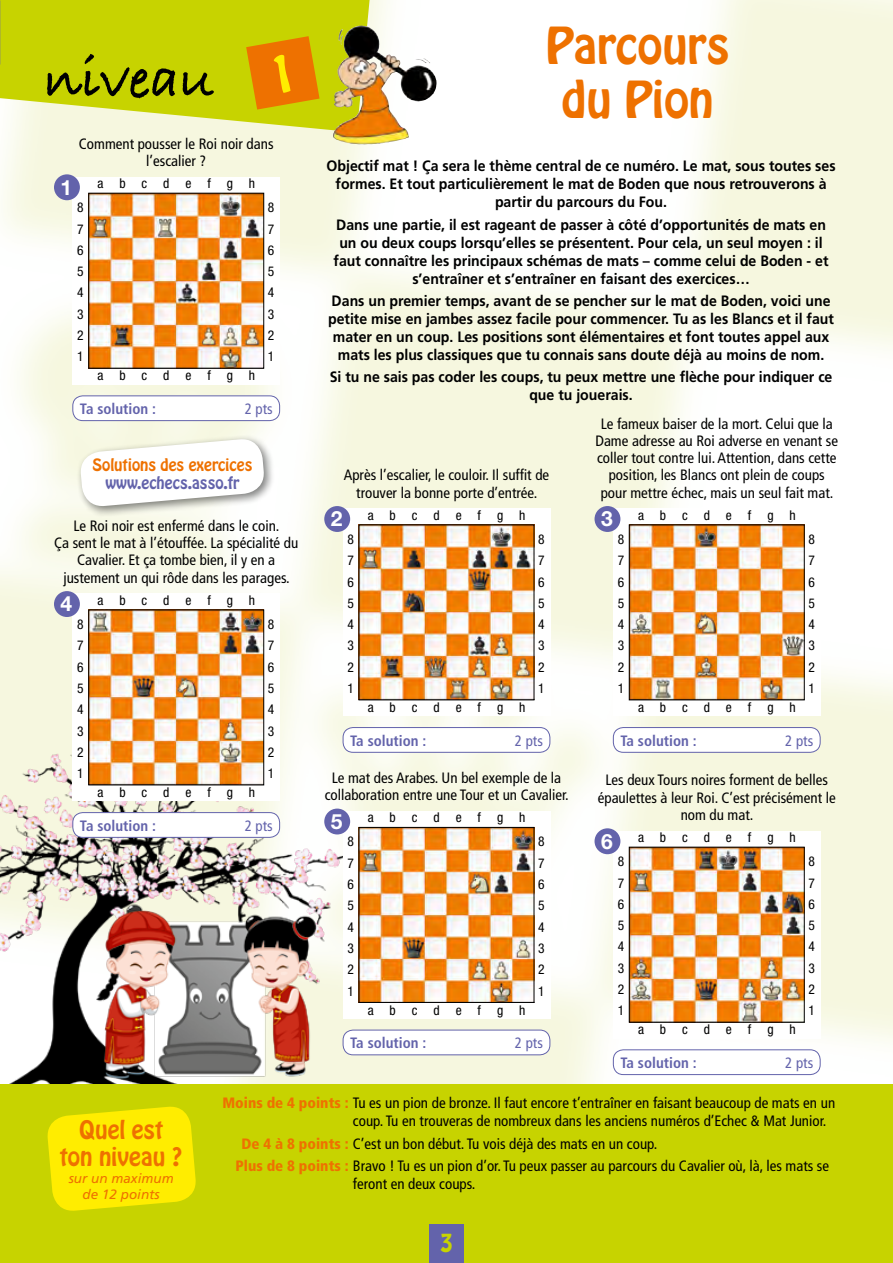
<style>
.page{position:relative;width:893px;height:1263px;background:#fff}
.page>*{position:absolute;margin:0;border:0;box-sizing:border-box;transform-origin:0 0}
.t1{font:57px "Bradley Hand ITCTT Bold";color:#000}
.t2{font:45px/54px "Hobo Std";color:#ee7100;text-align:center}
.t3{font:22.5px/27px "Hobo Std";color:#ee7100;text-align:center}
.t4{font:22.5px "Hobo Std";color:#c7d300}
.t5{font:700 21px "Helvetica Neue LT Std";color:#fff}
.t6{font:condensed 15px/17.2px "Frutiger";color:#000;text-align:center}
.t7{font:700 15px/18px "Frutiger";color:#000;text-align:center;scale:.94 1}
.t8{font:700 condensed 15px "Frutiger";color:#6363ab}
.t9{font:condensed 15px "Frutiger";color:#6363ab}
.t10{font:15px "Hobo Std";color:#ee7100}
.t11{font:15px "Hobo Std";color:#6363ab}
.t12{font:condensed 13.5px/21.3px "Helvetica Neue LT Std";color:#000;text-align:justify}
.t13{font:italic 13.5px/16.2px "Frutiger";color:#ee7100;text-align:center}
.s1{font-weight:900;color:#ee7100}
</style>
<div class="page">
<svg style="left:0;top:0;width:370px;height:132px;background:#ced822"></svg>
<img style="left:333px;top:26px;width:103px;height:118px">
<img style="left:0;top:703px;width:377px;height:381px">
<img style="left:90px;top:195px;width:172px;height:171px">
<div style="left:88px;top:193px;width:176px;height:175px;border:1px solid #000"></div>
<div style="left:54px;top:174px;width:26px;height:26px;background:#6363ab;border-radius:50%"></div>
<div style="left:72px;top:395px;width:208px;height:26px;border:1px solid #6363ab;border-radius:10px"></div>
<svg style="left:343px;top:509px;width:207px;height:207px"></svg>
<img style="left:361px;top:527px;width:171px;height:171px">
<div style="left:324px;top:506px;width:26px;height:26px;background:#6363ab;border-radius:50%"></div>
<div style="left:343px;top:727px;width:207px;height:25px;background:#fff;border-radius:10px"></div>
<div style="left:343px;top:727px;width:207px;height:26px;border:1px solid #6363ab;border-radius:10px"></div>
<img style="left:631px;top:527px;width:171px;height:171px">
<div style="left:629px;top:525px;width:175px;height:175px;border:1px solid #000"></div>
<div style="left:594px;top:506px;width:26px;height:26px;background:#6363ab;border-radius:50%"></div>
<div style="left:613px;top:727px;width:207px;height:26px;border:1px solid #6363ab;border-radius:10px"></div>
<div style="left:72px;top:594px;width:208px;height:207px;background:#fff"></div>
<img style="left:90px;top:612px;width:172px;height:171px">
<div style="left:88px;top:610px;width:176px;height:175px;border:1px solid #000"></div>
<div style="left:54px;top:591px;width:26px;height:26px;background:#6363ab;border-radius:50%"></div>
<div style="left:73px;top:813px;width:207px;height:24px;background:#fff;border-radius:10px"></div>
<div style="left:72px;top:812px;width:208px;height:26px;border:1px solid #6363ab;border-radius:10px"></div>
<img style="left:631px;top:849px;width:171px;height:171px">
<div style="left:629px;top:847px;width:175px;height:175px;border:1px solid #000"></div>
<div style="left:594px;top:828px;width:26px;height:26px;background:#6363ab;border-radius:50%"></div>
<div style="left:613px;top:1049px;width:207px;height:26px;border:1px solid #6363ab;border-radius:10px"></div>
<div style="left:76px;top:434px;width:199px;height:83px;background:#000;opacity:.5"></div>
<svg style="left:79px;top:437px;width:187px;height:71px"></svg>
<div style="left:343px;top:811px;width:207px;height:208px;background:#fff"></div>
<img style="left:361px;top:829px;width:171px;height:172px">
<div style="left:359px;top:827px;width:175px;height:176px;border:1px solid #000"></div>
<div style="left:324px;top:808px;width:26px;height:26px;background:#6363ab;border-radius:50%"></div>
<div style="left:343px;top:1030px;width:207px;height:25px;background:#fff;border-radius:10px"></div>
<div style="left:343px;top:1030px;width:207px;height:25px;border:1px solid #6363ab;border-radius:10px"></div>
<div style="left:0;top:1084px;width:893px;height:179px;background:#c7d300"></div>
<div style="left:429px;top:1225px;width:34px;height:38px;background:#6363ab"></div>
<svg style="left:47px;top:1106px;width:149px;height:105px;background:#f6e900"></svg>
<svg style="left:246px;top:36px;width:74px;height:74px;background:#e38b00"></svg>
<h1 class="t1" style="left:44px;top:47px;width:173px">niveau</h1>
<h3 class="t5" style="left:61px;top:174px;width:13px">1</h3>
<p class="t6" style="left:79px;top:135px;width:196px">Comment pousser le Roi noir dans l’escalier ?</p>
<p class="t12" style="left:97px;top:173px;width:159px">a b c d e f g h</p>
<p class="t12" style="left:77px;top:197px;width:8px">8<br>7<br>6<br>5<br>4<br>3<br>2<br>1</p>
<p class="t12" style="left:268px;top:197px;width:8px">8<br>7<br>6<br>5<br>4<br>3<br>2<br>1</p>
<p class="t12" style="left:97px;top:365px;width:159px">a b c d e f g h</p>
<p class="t8" style="left:80px;top:400px;width:78px">Ta solution :</p>
<p class="t9" style="left:245px;top:400px;width:30px">2 pts</p>
<p class="t10" style="left:93px;top:455px;width:162px">Solutions des exercices</p>
<p class="t11" style="left:105px;top:473px;width:136px">www.echecs.asso.fr</p>
<p class="t6" style="left:54px;top:517px;width:246px">Le Roi noir est enfermé dans le coin.<br>Ça sent le mat à l’étouffée. La spécialité du Cavalier. Et ça tombe bien, il y en a justement un qui rôde dans les parages.</p>
<h3 class="t5" style="left:61px;top:591px;width:13px">4</h3>
<p class="t12" style="left:97px;top:589px;width:159px">a b c d e f g h</p>
<p class="t12" style="left:77px;top:613px;width:8px">8<br>7<br>6<br>5<br>4<br>3<br>2<br>1</p>
<p class="t12" style="left:268px;top:613px;width:8px">8<br>7<br>6<br>5<br>4<br>3<br>2<br>1</p>
<p class="t12" style="left:97px;top:782px;width:159px">a b c d e f g h</p>
<p class="t8" style="left:80px;top:816px;width:78px">Ta solution :</p>
<p class="t9" style="left:245px;top:817px;width:30px">2 pts</p>
<h2 class="t2" style="left:546px;top:19px;width:186px">Parcours du Pion</h2>
<p class="t7" style="left:327px;top:157px;width:543px">Objectif mat ! Ça sera le thème central de ce numéro. Le mat, sous toutes ses formes. Et tout particulièrement le mat de Boden que nous retrouverons à partir du parcours du Fou.</p>
<p class="t7" style="left:334px;top:216px;width:528px">Dans une partie, il est rageant de passer à côté d’opportunités de mats en un ou deux coups lorsqu’elles se présentent. Pour cela, un seul moyen : il faut connaître les principaux schémas de mats – comme celui de Boden - et s’entraîner et s’entraîner en faisant des exercices…</p>
<p class="t7" style="left:328px;top:292px;width:540px">Dans un premier temps, avant de se pencher sur le mat de Boden, voici une petite mise en jambes assez facile pour commencer. Tu as les Blancs et il faut mater en un coup. Les positions sont élémentaires et font toutes appel aux mats les plus classiques que tu connais sans doute déjà au moins de nom.</p>
<p class="t7" style="left:330px;top:368px;width:536px">Si tu ne sais pas coder les coups, tu peux mettre une flèche pour indiquer ce que tu jouerais.</p>
<p class="t6" style="left:344px;top:467px;width:207px">Après l’escalier, le couloir. Il suffit de trouver la bonne porte d’entrée.</p>
<h3 class="t5" style="left:331px;top:506px;width:13px">2</h3>
<p class="t12" style="left:368px;top:504px;width:159px">a b c d e f g h</p>
<p class="t12" style="left:347px;top:528px;width:8px">8<br>7<br>6<br>5<br>4<br>3<br>2<br>1</p>
<p class="t12" style="left:538px;top:528px;width:8px">8<br>7<br>6<br>5<br>4<br>3<br>2<br>1</p>
<p class="t12" style="left:368px;top:697px;width:159px">a b c d e f g h</p>
<p class="t8" style="left:350px;top:731px;width:78px">Ta solution :</p>
<p class="t9" style="left:515px;top:732px;width:30px">2 pts</p>
<p class="t6" style="left:325px;top:769px;width:246px">Le mat des Arabes. Un bel exemple de la collaboration entre une Tour et un Cavalier.</p>
<h3 class="t5" style="left:331px;top:808px;width:13px">5</h3>
<p class="t12" style="left:368px;top:807px;width:159px">a b c d e f g h</p>
<p class="t12" style="left:347px;top:831px;width:8px">8<br>7<br>6<br>5<br>4<br>3<br>2<br>1</p>
<p class="t12" style="left:538px;top:831px;width:8px">8<br>7<br>6<br>5<br>4<br>3<br>2<br>1</p>
<p class="t12" style="left:368px;top:999px;width:159px">a b c d e f g h</p>
<p class="t8" style="left:350px;top:1034px;width:78px">Ta solution :</p>
<p class="t9" style="left:515px;top:1034px;width:30px">2 pts</p>
<p class="t6" style="left:595px;top:415px;width:244px">Le fameux baiser de la mort. Celui que la Dame adresse au Roi adverse en venant se coller tout contre lui. Attention, dans cette position, les Blancs ont plein de coups pour mettre échec, mais un seul fait mat.</p>
<h3 class="t5" style="left:601px;top:506px;width:13px">3</h3>
<p class="t12" style="left:638px;top:504px;width:159px">a b c d e f g h</p>
<p class="t12" style="left:618px;top:528px;width:8px">8<br>7<br>6<br>5<br>4<br>3<br>2<br>1</p>
<p class="t12" style="left:808px;top:528px;width:8px">8<br>7<br>6<br>5<br>4<br>3<br>2<br>1</p>
<p class="t12" style="left:638px;top:697px;width:159px">a b c d e f g h</p>
<p class="t8" style="left:620px;top:731px;width:78px">Ta solution :</p>
<p class="t9" style="left:785px;top:732px;width:30px">2 pts</p>
<p class="t6" style="left:598px;top:772px;width:239px">Les deux Tours noires forment de belles épaulettes à leur Roi. C’est précisément le nom du mat.</p>
<h3 class="t5" style="left:601px;top:828px;width:13px">6</h3>
<p class="t12" style="left:638px;top:826px;width:159px">a b c d e f g h</p>
<p class="t12" style="left:618px;top:851px;width:8px">8<br>7<br>6<br>5<br>4<br>3<br>2<br>1</p>
<p class="t12" style="left:808px;top:851px;width:8px">8<br>7<br>6<br>5<br>4<br>3<br>2<br>1</p>
<p class="t12" style="left:638px;top:1019px;width:159px">a b c d e f g h</p>
<p class="t8" style="left:620px;top:1054px;width:78px">Ta solution :</p>
<p class="t9" style="left:785px;top:1054px;width:30px">2 pts</p>
<h3 class="t3" style="left:60px;top:1117px;width:124px">Quel est ton niveau ?</h3>
<p class="t13" style="left:69px;top:1170px;width:107px">sur un maximum de 12 points</p>
<p class="t6" style="left:353px;top:1094px;width:484px;line-height:18px;text-align:left;text-indent:-130px"><span class="s1">Moins de 4 points :</span> Tu es un pion de bronze. Il faut encore t’entraîner en faisant beaucoup de mats en un coup. Tu en trouveras de nombreux dans les anciens numéros d’Echec &amp; Mat Junior.</p>
<p class="t6" style="left:236px;top:1132px;width:595px;line-height:22.2px;text-align:left;text-indent:6px"><span class="s1">De 4 à 8 points :</span> C’est un bon début. Tu vois déjà des mats en un coup.<br><span class="s1">Plus de 8 points :</span> Bravo ! Tu es un pion d’or. Tu peux passer au parcours du Cavalier où, là, les mats se</p>
<p class="t6" style="left:353px;top:1175px;width:124px">feront en deux coups.</p>
<h3 class="t4" style="left:440px;top:1227px;width:15px">3</h3>
</div>
